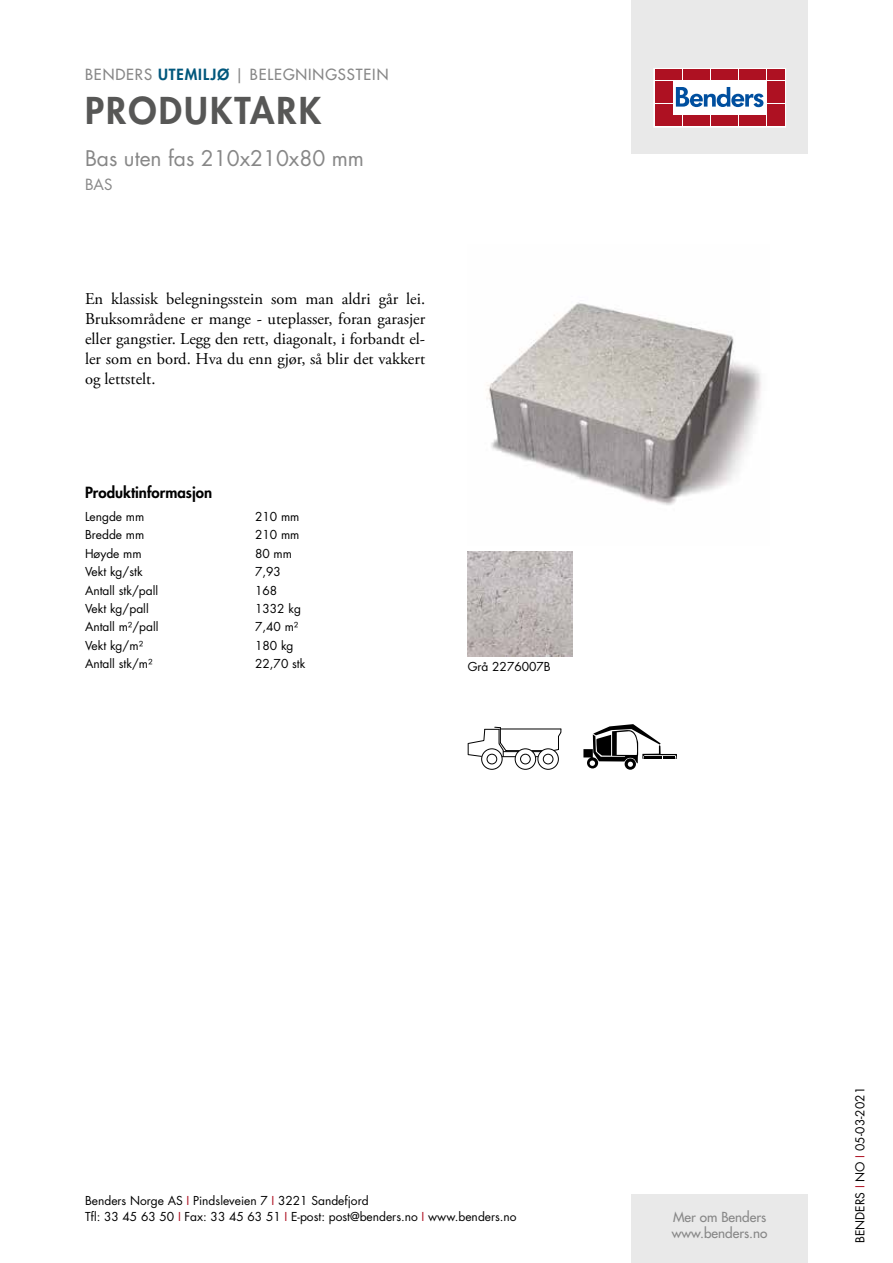
<style>
.page{position:relative;width:893px;height:1263px;background:#fff}
.page>*{position:absolute;margin:0;border:0;box-sizing:border-box;transform-origin:0 0}
.t1{font:800 36px "Futura Std";letter-spacing:.06em;color:#575756}
.t2{font:21px "Futura Std";color:#878787}
.t3{font:16.5px/19.8px "Adobe Garamond Pro";color:#000;text-align:justify}
.t4{font:500 15px "Futura Std";letter-spacing:.06em;color:#878787}
.t5{font:800 15px "Futura Std";color:#000}
.t6{font:15px "Futura Std";color:#878787}
.t7{font:500 13.5px/16.2px "Futura Std";color:#878787}
.t8{font:12px/16.5px "Futura Std";color:#000}
.s1{font-weight:800;color:#00577c}
.s2{color:#ae1122}
</style>
<div class="page">
<div style="left:631px;top:0;width:177px;height:153px;background:#e9e9e9"></div>
<div style="left:631px;top:1195px;width:177px;height:68px;background:#e9e9e9"></div>
<svg style="left:656px;top:70px;width:128px;height:55px;background:#ebc5ca"></svg>
<div style="left:654px;top:68px;width:132px;height:59px;border:1px solid #fff"></div>
<div style="left:655px;top:70px;width:8px;height:10px;background:#ae1122"></div>
<div style="left:664px;top:70px;width:8px;height:10px;background:#ae1122"></div>
<div style="left:655px;top:81px;width:8px;height:10px;background:#ae1122"></div>
<div style="left:664px;top:81px;width:8px;height:10px;background:#ae1122"></div>
<div style="left:655px;top:93px;width:8px;height:10px;background:#ae1122"></div>
<div style="left:664px;top:93px;width:8px;height:10px;background:#ae1122"></div>
<div style="left:655px;top:104px;width:8px;height:11px;background:#ae1122"></div>
<div style="left:664px;top:104px;width:8px;height:11px;background:#ae1122"></div>
<div style="left:655px;top:116px;width:8px;height:10px;background:#ae1122"></div>
<div style="left:664px;top:116px;width:8px;height:10px;background:#ae1122"></div>
<div style="left:674px;top:70px;width:8px;height:10px;background:#ae1122"></div>
<div style="left:683px;top:70px;width:8px;height:10px;background:#ae1122"></div>
<div style="left:692px;top:70px;width:8px;height:10px;background:#ae1122"></div>
<div style="left:702px;top:70px;width:8px;height:10px;background:#ae1122"></div>
<div style="left:711px;top:70px;width:8px;height:10px;background:#ae1122"></div>
<div style="left:720px;top:70px;width:8px;height:10px;background:#ae1122"></div>
<div style="left:730px;top:70px;width:8px;height:10px;background:#ae1122"></div>
<div style="left:739px;top:70px;width:8px;height:10px;background:#ae1122"></div>
<div style="left:748px;top:70px;width:8px;height:10px;background:#ae1122"></div>
<div style="left:758px;top:70px;width:8px;height:10px;background:#ae1122"></div>
<div style="left:674px;top:116px;width:8px;height:10px;background:#ae1122"></div>
<div style="left:683px;top:116px;width:8px;height:10px;background:#ae1122"></div>
<div style="left:692px;top:116px;width:8px;height:10px;background:#ae1122"></div>
<div style="left:702px;top:116px;width:8px;height:10px;background:#ae1122"></div>
<div style="left:711px;top:116px;width:8px;height:10px;background:#ae1122"></div>
<div style="left:720px;top:116px;width:8px;height:10px;background:#ae1122"></div>
<div style="left:730px;top:116px;width:8px;height:10px;background:#ae1122"></div>
<div style="left:739px;top:116px;width:8px;height:10px;background:#ae1122"></div>
<div style="left:748px;top:116px;width:8px;height:10px;background:#ae1122"></div>
<div style="left:758px;top:116px;width:8px;height:10px;background:#ae1122"></div>
<div style="left:767px;top:70px;width:8px;height:10px;background:#ae1122"></div>
<div style="left:776px;top:70px;width:8px;height:10px;background:#ae1122"></div>
<div style="left:767px;top:81px;width:8px;height:10px;background:#ae1122"></div>
<div style="left:776px;top:81px;width:8px;height:10px;background:#ae1122"></div>
<div style="left:767px;top:93px;width:8px;height:10px;background:#ae1122"></div>
<div style="left:776px;top:93px;width:8px;height:10px;background:#ae1122"></div>
<div style="left:767px;top:104px;width:8px;height:11px;background:#ae1122"></div>
<div style="left:776px;top:104px;width:8px;height:11px;background:#ae1122"></div>
<div style="left:767px;top:116px;width:8px;height:10px;background:#ae1122"></div>
<div style="left:776px;top:116px;width:8px;height:10px;background:#ae1122"></div>
<svg style="left:676px;top:87px;width:87px;height:20px;background:#89add2"></svg>
<img style="left:486px;top:302px;width:276px;height:203px">
<img style="left:468px;top:552px;width:105px;height:105px">
<div style="left:537px;top:748px;width:22px;height:22px;border:1px solid #000;border-radius:50%"></div>
<div style="left:515px;top:748px;width:21px;height:22px;border:1px solid #000;border-radius:50%"></div>
<div style="left:481px;top:748px;width:22px;height:22px;border:1px solid #000;border-radius:50%"></div>
<svg style="left:468px;top:727px;width:93px;height:38px"></svg>
<svg style="left:625px;top:758px;width:11px;height:12px"></svg>
<svg style="left:583px;top:724px;width:94px;height:44px"></svg>
<p class="t4" style="left:85px;top:65px;width:305px">BENDERS <span class="s1">UTEMILJØ</span> | BELEGNINGSSTEIN</p>
<h1 class="t1" style="left:85px;top:87px;width:238px">PRODUKTARK</h1>
<h2 class="t2" style="left:85px;top:144px;width:280px">Bas uten fas 210x210x80 mm</h2>
<p class="t6" style="left:85px;top:175px;width:29px">BAS</p>
<h3 class="t3" style="left:85px;top:290px;width:342px">En klassisk belegningsstein som man aldri går lei.<br>Bruksområdene er mange - uteplasser, foran garasjer eller gangstier. Legg den rett, diagonalt, i forbandt el&shy;ler som en bord. Hva du enn gjør, så blir det vakkert og lettstelt.</h3>
<p class="t5" style="left:85px;top:483px;width:129px">Produktinformasjon</p>
<p class="t8" style="left:85px;top:508px;width:61px">Lengde mm</p>
<p class="t8" style="left:255px;top:508px;width:46px">210 mm</p>
<p class="t8" style="left:85px;top:527px;width:61px">Bredde mm</p>
<p class="t8" style="left:255px;top:527px;width:46px">210 mm</p>
<p class="t8" style="left:85px;top:545px;width:58px">Høyde mm</p>
<p class="t8" style="left:255px;top:545px;width:38px">80 mm</p>
<p class="t8" style="left:85px;top:563px;width:59px">Vekt kg/stk</p>
<p class="t8" style="left:255px;top:563px;width:27px">7,93</p>
<p class="t8" style="left:85px;top:582px;width:75px">Antall stk/pall</p>
<p class="t8" style="left:255px;top:582px;width:24px">168</p>
<p class="t8" style="left:85px;top:600px;width:65px">Vekt kg/pall</p>
<p class="t8" style="left:255px;top:600px;width:47px">1332 kg</p>
<p class="t8" style="left:85px;top:619px;width:75px">Antall m²/pall</p>
<p class="t8" style="left:255px;top:619px;width:45px">7,40 m²</p>
<p class="t8" style="left:85px;top:637px;width:60px">Vekt kg/m²</p>
<p class="t8" style="left:255px;top:637px;width:40px">180 kg</p>
<p class="t8" style="left:85px;top:656px;width:69px">Antall stk/m²</p>
<p class="t8" style="left:255px;top:656px;width:52px">22,70 stk</p>
<p class="t8" style="left:468px;top:659px;width:85px">Grå 2276007B</p>
<p class="t8" style="left:85px;top:1192px;width:433px">Benders Norge AS <span class="s2">I</span> Pindsleveien 7 <span class="s2">I</span> 3221 Sandefjord<br>Tfl: 33 45 63 50 <span class="s2">I</span> Fax: 33 45 63 51 <span class="s2">I</span> E-post: post@benders.no <span class="s2">I</span> www.benders.no</p>
<p class="t7" style="left:672px;top:1209px;width:97px">Mer om Benders www.benders.no</p>
<p class="t8" style="left:852px;top:1243px;width:157px;rotate:-90deg">BENDERS <span class="s2">I</span> NO <span class="s2">I</span> 05-03-2021</p>
</div>
